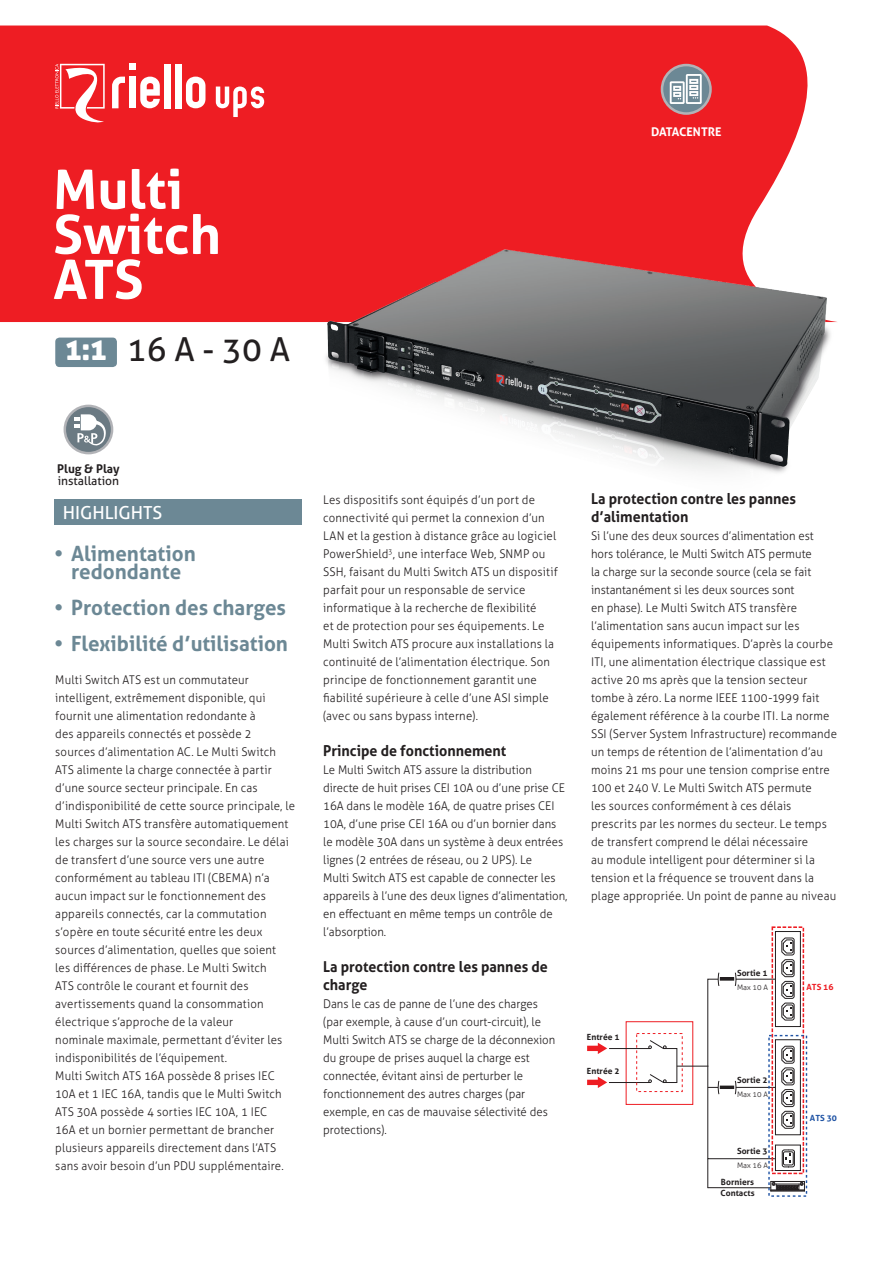
<style>
.page{position:relative;width:893px;height:1263px;background:#fff}
.page>*{position:absolute;margin:0;border:0;box-sizing:border-box;transform-origin:0 0}
.TITOLI_BIG{font:700 54px "Aller";color:#fff}
.TITOLI{font:33px "Aller";color:#231f20}
.TITOLI-2{font:30px "Aller Display";color:#fff}
.testo{font:700 21px/18px "Aller";color:#6c8895;text-align:center}
.TITOLI_BIG-2{font:18px "Aller";color:#fff}
.testo_titoletti{font:700 15px/18px "Aller";color:#231f20;scale:.95 1}
.testo-2{font:300 12px/18px "Aller";letter-spacing:.015em;color:#231f20;scale:.95 1}
.testo_titoletti-2{font:300 12px/18px "Aller";color:#231f20;scale:.95 1}
.testo-3{font:12px "Aller";color:#231f20}
.testo-4{font:700 12px "Aller";color:#fff}
.testo-5{font:700 12px "Aller";color:#231f20}
.t1{font:700 8.55px/10.2px "Aller";color:#231f20}
.t2{font:700 8.55px "Aller";color:#ee1d23}
.t3{font:700 8.55px "Aller";color:#1f53a4}
.t4{font:300 7.5px "Aller";color:#231f20}
</style>
<div class="page">
<div style="left:0;top:26px;width:808px;height:296px;background:#ee1d23"></div>
<svg style="left:216px;top:86px;width:48px;height:31px"></svg>
<svg style="left:112px;top:77px;width:13px;height:31px"></svg>
<div style="left:129px;top:64px;width:7px;height:6px;background:#fff"></div>
<div style="left:129px;top:77px;width:7px;height:31px;background:#fff"></div>
<svg style="left:140px;top:77px;width:20px;height:31px"></svg>
<div style="left:164px;top:64px;width:7px;height:44px;background:#fff"></div>
<div style="left:175px;top:64px;width:7px;height:44px;background:#fff"></div>
<svg style="left:186px;top:77px;width:19px;height:31px"></svg>
<svg style="left:55px;top:63px;width:50px;height:61px"></svg>
<div style="left:626px;top:1021px;width:67px;height:84px;border:1px solid #ee1d23"></div>
<hr style="left:609px;top:1048px;width:41px;height:1px;background:#231f20">
<hr style="left:609px;top:1082px;width:41px;height:1px;background:#231f20">
<svg style="left:636px;top:1033px;width:47px;height:59px"></svg>
<svg style="left:587px;top:1043px;width:20px;height:11px"></svg>
<svg style="left:587px;top:1077px;width:20px;height:11px"></svg>
<hr style="left:677px;top:1066px;width:31px;height:1px;background:#231f20">
<svg style="left:707px;top:926px;width:101px;height:271px"></svg>
<hr style="left:771px;top:1191px;width:33px;height:1px;background:#231f20">
<div style="left:55px;top:338px;width:62px;height:29px;background:#6c8895;border-radius:4px"></div>
<div style="left:64px;top:405px;width:49px;height:49px;background:#b2b3b7;border-radius:50%"></div>
<div style="left:66px;top:407px;width:45px;height:45px;background:#6b7a83;border-radius:50%"></div>
<svg style="left:74px;top:414px;width:32px;height:32px"></svg>
<svg style="left:661px;top:64px;width:51px;height:51px"></svg>
<div style="left:663px;top:66px;width:46px;height:46px;background:#6c8895;border-radius:50%"></div>
<svg style="left:670px;top:74px;width:32px;height:30px"></svg>
<img style="left:302px;top:228px;width:535px;height:245px">
<div style="left:54px;top:499px;width:248px;height:26px;background:#6c8895"></div>
<p class="TITOLI_BIG" style="left:53px;top:156px;width:131px">Multi</p>
<p class="TITOLI_BIG" style="left:53px;top:201px;width:169px">Switch</p>
<p class="TITOLI_BIG" style="left:53px;top:246px;width:92px">ATS</p>
<p class="TITOLI-2" style="left:66px;top:330px;width:43px">1:1</p>
<p class="TITOLI" style="left:127px;top:329px;width:165px">16 A - 30 A</p>
<p class="testo-4" style="left:651px;top:124px;width:72px">DATACENTRE</p>
<p class="testo-5" style="left:57px;top:461px;width:64px">Plug &amp; Play</p>
<p class="testo-3" style="left:58px;top:473px;width:63px">installation</p>
<p class="TITOLI_BIG-2" style="left:63px;top:501px;width:101px">HIGHLIGHTS</p>
<p class="testo" style="left:54px;top:544px;width:143px">• Alimentation redondante</p>
<p class="testo" style="left:54px;top:598px;width:233px">• Protection des charges</p>
<p class="testo" style="left:54px;top:634px;width:235px">• Flexibilité d’utilisation</p>
<p class="testo-2" style="left:55px;top:671px;width:254px">Multi Switch ATS est un commutateur intelligent, extrêmement disponible, qui fournit une alimentation redondante à<br>des appareils connectés et possède 2<br>sources d’alimentation AC. Le Multi Switch ATS alimente la charge connectée à partir d’une source secteur principale. En cas d’indisponibilité de cette source principale, le Multi Switch ATS transfère automatiquement les charges sur la source secondaire. Le délai de transfert d’une source vers une autre conformément au tableau ITI (CBEMA) n’a aucun impact sur le fonctionnement des appareils connectés, car la commutation s’opère en toute sécurité entre les deux sources d’alimentation, quelles que soient<br>les différences de phase. Le Multi Switch<br>ATS contrôle le courant et fournit des avertissements quand la consommation électrique s’approche de la valeur<br>nominale maximale, permettant d’éviter les indisponibilités de l’équipement.</p>
<p class="testo-2" style="left:55px;top:1067px;width:242px">Multi Switch ATS 16A possède 8 prises IEC 10A et 1 IEC 16A, tandis que le Multi Switch ATS 30A possède 4 sorties IEC 10A, 1 IEC 16A et un bornier permettant de brancher plusieurs appareils directement dans l’ATS sans avoir besoin d’un PDU supplémentaire.</p>
<p class="testo-2" style="left:323px;top:491px;width:248px">Les dispositifs sont équipés d’un port de connectivité qui permet la connexion d’un LAN et la gestion à distance grâce au logiciel PowerShield<sup>3</sup>, une interface Web, SNMP ou SSH, faisant du Multi Switch ATS un dispositif parfait pour un responsable de service informatique à la recherche de flexibilité<br>et de protection pour ses équipements. Le Multi Switch ATS procure aux installations la continuité de l’alimentation électrique. Son principe de fonctionnement garantit une fiabilité supérieure à celle d’une ASI simple (avec ou sans bypass interne).</p>
<p class="testo_titoletti" style="left:323px;top:742px;width:194px">Principe de fonctionnement</p>
<p class="testo_titoletti-2" style="left:323px;top:761px;width:259px">Le Multi Switch ATS assure la distribution directe de huit prises CEI 10A ou d’une prise CE 16A dans le modèle 16A, de quatre prises CEI 10A, d’une prise CEI 16A ou d’un bornier dans le modèle 30A dans un système à deux entrées lignes (2 entrées de réseau, ou 2 UPS). Le<br>Multi Switch ATS est capable de connecter les appareils à l’une des deux lignes d’alimentation, en effectuant en même temps un contrôle de l’absorption.</p>
<p class="testo_titoletti" style="left:323px;top:958px;width:238px">La protection contre les pannes de charge</p>
<p class="testo_titoletti-2" style="left:323px;top:995px;width:246px">Dans le cas de panne de l’une des charges (par exemple, à cause d’un court-circuit), le Multi Switch ATS se charge de la déconnexion du groupe de prises auquel la charge est connectée, évitant ainsi de perturber le fonctionnement des autres charges (par exemple, en cas de mauvaise sélectivité des protections).</p>
<p class="testo_titoletti" style="left:591px;top:490px;width:217px">La protection contre les pannes d’alimentation</p>
<p class="testo_titoletti-2" style="left:591px;top:527px;width:260px">Si l’une des deux sources d’alimentation est hors tolérance, le Multi Switch ATS permute<br>la charge sur la seconde source (cela se fait instantanément si les deux sources sont<br>en phase). Le Multi Switch ATS transfère l’alimentation sans aucun impact sur les équipements informatiques. D’après la courbe ITI, une alimentation électrique classique est active 20 ms après que la tension secteur tombe à zéro. La norme IEEE 1100-1999 fait également référence à la courbe ITI. La norme SSI (Server System Infrastructure) recommande un temps de rétention de l’alimentation d’au moins 21 ms pour une tension comprise entre 100 et 240 V. Le Multi Switch ATS permute<br>les sources conformément à ces délais prescrits par les normes du secteur. Le temps de transfert comprend le délai nécessaire<br>au module intelligent pour déterminer si la tension et la fréquence se trouvent dans la plage appropriée. Un point de panne au niveau</p>
<p class="t1" style="left:587px;top:1032px;width:34px">Entrée 1</p>
<p class="t1" style="left:587px;top:1066px;width:34px">Entrée 2</p>
<p class="t1" style="left:737px;top:968px;width:32px">Sortie 1</p>
<p class="t4" style="left:737px;top:982px;width:33px">Max 10 A</p>
<p class="t1" style="left:737px;top:1075px;width:32px">Sortie 2</p>
<p class="t4" style="left:737px;top:1090px;width:33px">Max 10 A</p>
<p class="t1" style="left:737px;top:1146px;width:32px">Sortie 3</p>
<p class="t4" style="left:737px;top:1161px;width:33px">Max 16 A</p>
<p class="t1" style="left:720px;top:1177px;width:36px">Borniers<br>Contacts</p>
<p class="t2" style="left:806px;top:981px;width:28px">ATS 16</p>
<p class="t3" style="left:810px;top:1113px;width:28px">ATS 30</p>
</div>
